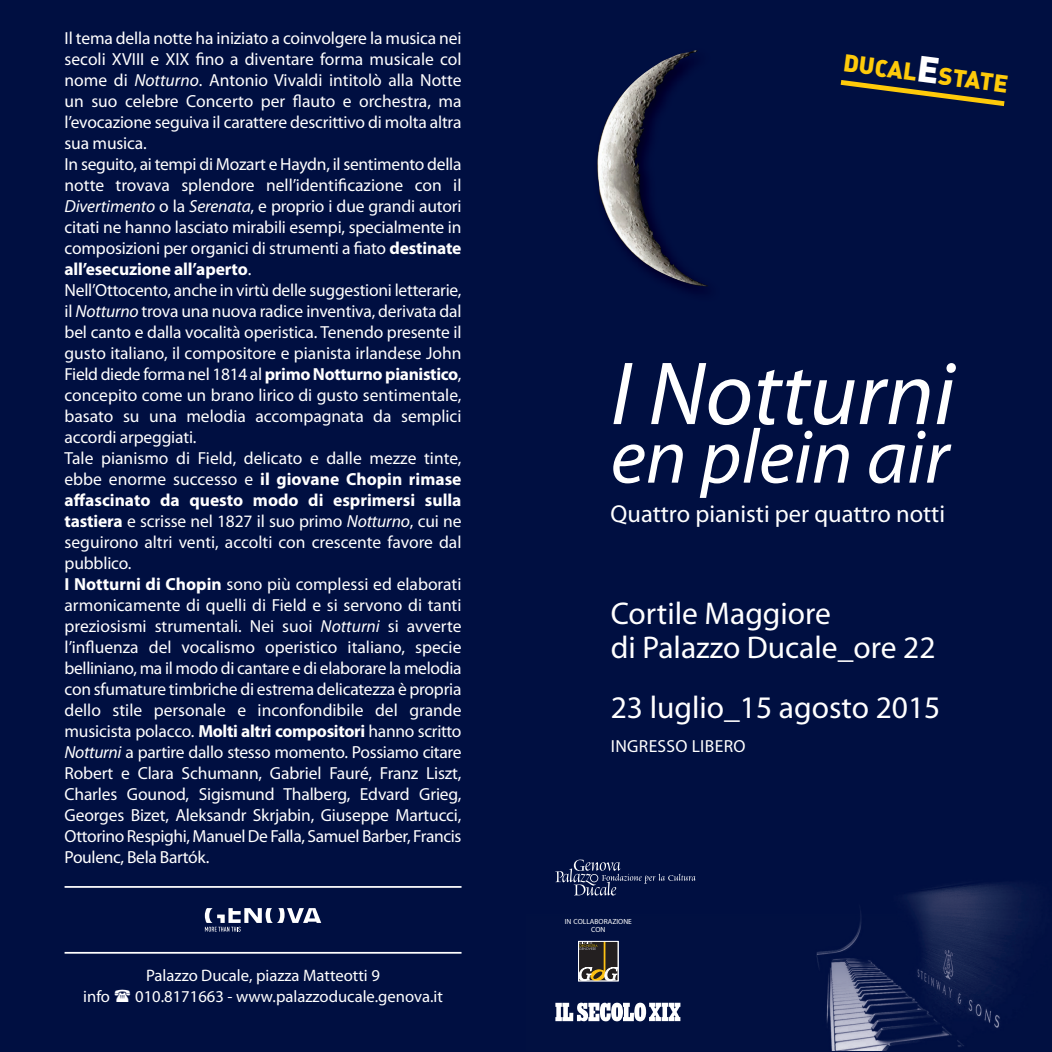
<style>
.page{position:relative;width:1052px;height:1052px;background:#000f41}
.page>*{position:absolute;margin:0;border:0;box-sizing:border-box;transform-origin:0 0}
.t1{font:italic 90.48px "Myriad Pro";color:#fff}
.t2{font:italic 77px "Myriad Pro";color:#fff}
.t3{font:31.5px/34.3px "Myriad Pro";color:#fff}
.t4{font:24.5px "Myriad Pro";color:#fff}
.t5{font:24.15px "DIN Black Alternate";color:#feca0a}
.t6{font:17.5px/21px "Myriad Pro";letter-spacing:-.01em;color:#fff}
.t7{font:17.5px "Myriad Pro";letter-spacing:.02em;color:#fff}
.t8{font:16.62px "Myriad Pro";color:#fff}
.t9{font:7.52px/7.4px "Myriad Pro";color:#fff;text-align:center}
.s1{font-style:italic}
.s2{font-weight:700}
.s3{font-size:36.05px;color:#fff}
</style>
<div class="page">
<img style="left:555px;top:876px;width:468px;height:175px">
<svg style="left:580px;top:943px;width:36px;height:36px"></svg>
<div style="left:578px;top:941px;width:40px;height:40px;border:1px solid #fff"></div>
<svg style="left:555px;top:859px;width:140px;height:36px"></svg>
<img style="left:597px;top:50px;width:111px;height:236px">
<svg style="left:840px;top:80px;width:164px;height:26px"></svg>
<hr style="left:65px;top:952px;width:396px;height:1px;background:#fff">
<svg style="left:205px;top:908px;width:116px;height:23px"></svg>
<hr style="left:65px;top:886px;width:396px;height:2px;background:#fff">
<svg style="left:555px;top:1002px;width:125px;height:19px"></svg>
<p class="t6" style="left:64px;top:29px;width:398px">Il tema della notte ha iniziato a coinvolgere la musica nei secoli XVIII e XIX fino a diventare forma musicale col nome di <span class="s1">Notturno</span>. Antonio Vivaldi intitolò alla Notte un suo celebre Concerto per flauto e orchestra, ma l’evocazione seguiva il carattere descrittivo di molta altra sua musica.<br>In seguito, ai tempi di Mozart e Haydn, il sentimento della notte trovava splendore nell’identificazione con il <span class="s1">Divertimento</span> o la <span class="s1">Serenata</span>, e proprio i due grandi autori citati ne hanno lasciato mirabili esempi, specialmente in composizioni per organici di strumenti a fiato <span class="s2">destinate all’esecuzione all’aperto</span>.<br>Nell’Ottocento, anche in virtù delle suggestioni letterarie, il <span class="s1">Notturno</span> trova una nuova radice inventiva, derivata dal bel canto e dalla vocalità operistica. Tenendo presente il gusto italiano, il compositore e pianista irlandese John Field diede forma nel 1814 al <span class="s2">primo Notturno pianistico</span>, concepito come un brano lirico di gusto sentimentale, basato su una melodia accompagnata da semplici accordi arpeggiati.<br>Tale pianismo di Field, delicato e dalle mezze tinte, ebbe enorme successo e <span class="s2">il giovane Chopin rimase affascinato da questo modo di esprimersi sulla tastiera</span> e scrisse nel 1827 il suo primo <span class="s1">Notturno</span>, cui ne seguirono altri venti, accolti con crescente favore dal pubblico.<br><span class="s2">I Notturni di Chopin</span> sono più complessi ed elaborati armonicamente di quelli di Field e si servono di tanti preziosismi strumentali. Nei suoi <span class="s1">Notturni</span> si avverte l’influenza del vocalismo operistico italiano, specie belliniano, ma il modo di cantare e di elaborare la melodia con sfumature timbriche di estrema delicatezza è propria dello stile personale e inconfondibile del grande musicista polacco. <span class="s2">Molti altri compositori</span> hanno scritto <span class="s1">Notturni</span> a partire dallo stesso momento. Possiamo citare Robert e Clara Schumann, Gabriel Fauré, Franz Liszt, Charles Gounod, Sigismund Thalberg, Edvard Grieg, Georges Bizet, Aleksandr Skrjabin, Giuseppe Martucci, Ottorino Respighi, Manuel De Falla, Samuel Barber, Francis Poulenc, Bela Bartók.</p>
<p class="t8" style="left:146px;top:969px;width:235px">Palazzo Ducale, piazza Matteotti 9</p>
<p class="t8" style="left:83px;top:990px;width:28px">info</p>
<p class="t8" style="left:135px;top:990px;width:309px">010.8171663 - www.palazzoducale.genova.it</p>
<h3 class="t5" style="left:845px;top:50px;width:167px;rotate:7deg">DUCAL<span class="s3">E</span>STATE</h3>
<h1 class="t1" style="left:611px;top:360px;width:346px">I Notturni</h1>
<h2 class="t2" style="left:611px;top:428px;width:340px">en plein air</h2>
<h3 class="t4" style="left:610px;top:505px;width:336px">Quattro pianisti per quattro notti</h3>
<h3 class="t3" style="left:610px;top:599px;width:326px">Cortile Maggiore<br>di Palazzo Ducale_ore 22</h3>
<h3 class="t3" style="left:610px;top:693px;width:331px">23 luglio_15 agosto 2015</h3>
<p class="t7" style="left:611px;top:740px;width:136px">INGRESSO LIBERO</p>
<p class="t9" style="left:565px;top:919px;width:69px">IN COLLABORAZIONE<br>CON</p>
</div>
